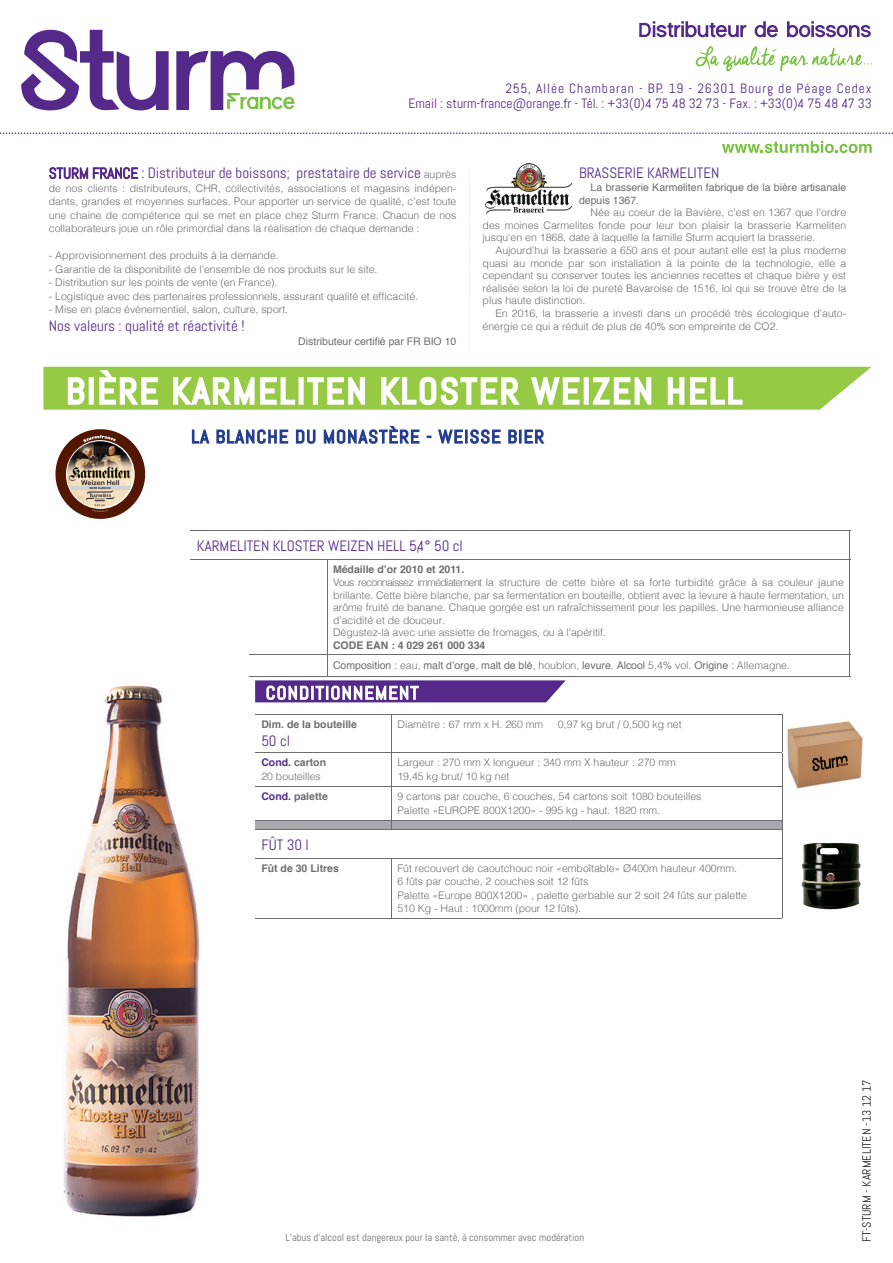
<style>
.page{position:relative;width:893px;height:1263px;background:#fff}
.page>*{position:absolute;margin:0;border:0;box-sizing:border-box;transform-origin:0 0}
.t1{font:15px "Abel";color:#542989}
.t2{font:13.5px/15px "Abel";letter-spacing:.025em;color:#542989;text-align:right}
.t3{font:12px "Abel";color:#231f20}
.t4{font:300 10.5px/12.6px "Helvetica";color:#6c6d70}
.t5{font:10.5px/20px "Helvetica";color:#6c6d70}
.t6{font:700 10.5px "Helvetica";color:#6c6d70}
.t7{font:10.5px "Abel";color:#6c6d70}
.s1{font-family:"Helvetica";font-weight:300;font-size:10.5px;color:#6c6d70}
.s2{font-weight:700}
.s3{font-weight:300}
.s4{font-weight:700;color:#542989}
.s5{color:#542989}
</style>
<div class="page">
<svg style="left:722px;top:141px;width:150px;height:12px"></svg>
<svg style="left:21px;top:30px;width:148px;height:80px"></svg>
<svg style="left:176px;top:51px;width:118px;height:59px"></svg>
<svg style="left:0;top:132px;width:893px;height:2px"></svg>
<svg style="left:639px;top:21px;width:107px;height:16px"></svg>
<svg style="left:755px;top:21px;width:23px;height:16px"></svg>
<svg style="left:787px;top:21px;width:84px;height:16px"></svg>
<svg style="left:696px;top:46px;width:176px;height:26px"></svg>
<hr style="left:191px;top:530px;width:136px;height:1px;background:#6c6d70">
<hr style="left:327px;top:530px;width:523px;height:1px;background:#6c6d70">
<hr style="left:191px;top:559px;width:136px;height:1px;background:#6c6d70">
<hr style="left:327px;top:559px;width:523px;height:1px;background:#6c6d70">
<hr style="left:327px;top:560px;width:1px;height:95px;background:#6c6d70">
<hr style="left:850px;top:560px;width:1px;height:95px;background:#6c6d70">
<hr style="left:191px;top:655px;width:136px;height:1px;background:#6c6d70">
<hr style="left:327px;top:655px;width:523px;height:1px;background:#6c6d70">
<hr style="left:191px;top:676px;width:136px;height:1px;background:#6c6d70">
<hr style="left:327px;top:676px;width:523px;height:1px;background:#6c6d70">
<img style="left:63px;top:655px;width:185px;height:562px">
<img style="left:801px;top:842px;width:60px;height:68px">
<div style="left:255px;top:821px;width:136px;height:8px;background:#a8a9ad"></div>
<div style="left:391px;top:821px;width:391px;height:8px;background:#a8a9ad"></div>
<hr style="left:255px;top:714px;width:136px;height:1px;background:#6c6d70">
<hr style="left:391px;top:714px;width:391px;height:1px;background:#6c6d70">
<hr style="left:391px;top:714px;width:1px;height:38px;background:#6c6d70">
<hr style="left:782px;top:714px;width:1px;height:38px;background:#6c6d70">
<hr style="left:255px;top:820px;width:136px;height:1px;background:#6c6d70">
<hr style="left:391px;top:820px;width:391px;height:1px;background:#6c6d70">
<hr style="left:255px;top:829px;width:136px;height:1px;background:#6c6d70">
<hr style="left:391px;top:829px;width:391px;height:1px;background:#6c6d70">
<hr style="left:255px;top:752px;width:136px;height:1px;background:#6c6d70">
<hr style="left:391px;top:752px;width:391px;height:1px;background:#6c6d70">
<hr style="left:391px;top:753px;width:1px;height:33px;background:#6c6d70">
<hr style="left:782px;top:753px;width:1px;height:33px;background:#6c6d70">
<hr style="left:255px;top:786px;width:136px;height:1px;background:#6c6d70">
<hr style="left:391px;top:786px;width:391px;height:1px;background:#6c6d70">
<hr style="left:391px;top:787px;width:1px;height:33px;background:#6c6d70">
<hr style="left:782px;top:787px;width:1px;height:33px;background:#6c6d70">
<svg style="left:782px;top:821px;width:1px;height:37px"></svg>
<hr style="left:255px;top:858px;width:136px;height:1px;background:#6c6d70">
<hr style="left:391px;top:858px;width:391px;height:1px;background:#6c6d70">
<hr style="left:391px;top:858px;width:1px;height:60px;background:#6c6d70">
<hr style="left:782px;top:858px;width:1px;height:60px;background:#6c6d70">
<hr style="left:255px;top:918px;width:136px;height:1px;background:#6c6d70">
<hr style="left:391px;top:918px;width:391px;height:1px;background:#6c6d70">
<img style="left:787px;top:721px;width:76px;height:68px">
<svg style="left:255px;top:655px;width:311px;height:48px"></svg>
<svg style="left:43px;top:163px;width:829px;height:356px"></svg>
<img style="left:486px;top:164px;width:85px;height:50px">
<p class="t2" style="left:408px;top:81px;width:465px">255, Allée Chambaran - BP. 19 - 26301 Bourg de Péage Cedex<br>Email : sturm-france@orange.fr - Tél. : +33(0)4 75 48 32 73 - Fax. : +33(0)4 75 48 47 33</p>
<h1 class="t1" style="left:49px;top:164px;width:409px">STURM FRANCE : Distributeur de boissons; prestataire de service <span class="s1">auprès</span></h1>
<p class="t4" style="left:49px;top:181px;width:409px;line-height:13.5px;text-align:justify">de nos clients : distributeurs, CHR, collectivités, associations et magasins indépen&shy;dants, grandes et moyennes surfaces. Pour apporter un service de qualité, c’est toute une chaine de compétence qui se met en place chez Sturm France. Chacun de nos collaborateurs joue un rôle primordial dans la réalisation de chaque demande :</p>
<p class="t4" style="left:49px;top:249px;width:231px">- Approvisionnement des produits à la demande.</p>
<p class="t4" style="left:49px;top:262px;width:330px">- Garantie de la disponibilité de l’ensemble de nos produits sur le site.</p>
<p class="t4" style="left:49px;top:276px;width:230px">- Distribution sur les points de vente (en France).</p>
<p class="t4" style="left:49px;top:289px;width:371px">- Logistique avec des partenaires professionnels, assurant qualité et efficacité.</p>
<p class="t4" style="left:49px;top:303px;width:241px">- Mise en place événementiel, salon, culture, sport.</p>
<h1 class="t1" style="left:49px;top:317px;width:197px">Nos valeurs : qualité et réactivité !</h1>
<p class="t5" style="left:298px;top:332px;width:160px">Distributeur certifié par FR BIO 10</p>
<h1 class="t1" style="left:579px;top:164px;width:142px">BRASSERIE KARMELITEN</h1>
<p class="t5" style="left:579px;top:181px;width:269px;line-height:12.6px;text-indent:12px">La brasserie Karmeliten fabrique de la bière artisanale depuis 1367.</p>
<p class="t4" style="left:483px;top:205px;width:365px;text-align:justify;text-indent:108px">Née au coeur de la Bavière, c’est en 1367 que l’ordre des moines Carmelites fonde pour leur bon plaisir la brasserie Karmeliten jusqu‘en en 1868, date à laquelle la famille Sturm acquiert la brasserie.</p>
<p class="t4" style="left:483px;top:243px;width:365px;text-align:justify;text-indent:13px">Aujourd’hui la brasserie a 650 ans et pour autant elle est la plus moderne quasi au monde par son installation à la pointe de la technologie, elle a cependant su conserver toutes les anciennes recettes et chaque bière y est réalisée selon la loi de pureté Bavaroise de 1516, loi qui se trouve être de la plus haute distinction.</p>
<p class="t4" style="left:483px;top:306px;width:365px;text-indent:13px">En 2016, la brasserie a investi dans un procédé très écologique d’auto&shy;énergie ce qui a réduit de plus de 40% son empreinte de CO2.</p>
<h1 class="t1" style="left:197px;top:536px;width:267px">KARMELITEN KLOSTER WEIZEN HELL 5,4° 50 cl</h1>
<p class="t6" style="left:333px;top:561px;width:133px">Médaille d’or 2010 et 2011.</p>
<p class="t4" style="left:333px;top:575px;width:512px">Vous reconnaissez immédiatement la structure de cette bière et sa forte turbidité grâce à sa couleur jaune brillante. Cette bière blanche, par sa fermentation en bouteille, obtient avec la levure à haute fermentation, un arôme fruité de banane. Chaque gorgée est un rafraîchissement pour les papilles. Une harmonieuse alliance d’acidité et de douceur.<br>Dégustez-là avec une assiette de fromages, ou à l’apéritif.</p>
<p class="t5" style="left:333px;top:636px;width:459px"><span class="s2">CODE EAN : 4 029 261 000 334<br></span>Composition : <span class="s3">eau,</span> malt d’orge<span class="s3">,</span> malt de blé<span class="s3">, houblon,</span> levure<span class="s3">.</span> Alcool <span class="s3">5,4% vol.</span> Origine : <span class="s3">Allemagne.</span></p>
<p class="t6" style="left:261px;top:716px;width:97px">Dim. de la bouteille</p>
<h1 class="t1" style="left:261px;top:731px;width:30px">50 cl</h1>
<p class="t4" style="left:397px;top:717px;width:147px">Diamètre : 67 mm x H. 260 mm</p>
<p class="t4" style="left:558px;top:717px;width:125px">0,97 kg brut / 0,500 kg net</p>
<p class="t4" style="left:261px;top:755px;width:66px;line-height:13.5px"><span class="s4">Cond.</span> <span class="s2">carton<br></span>20 bouteilles</p>
<p class="t4" style="left:397px;top:755px;width:280px;line-height:13.5px">Largeur : 270 mm X longueur : 340 mm X hauteur : 270 mm<br>19,45 kg brut/ 10 kg net</p>
<p class="t6" style="left:261px;top:788px;width:68px"><span class="s5">Cond.</span> palette</p>
<p class="t4" style="left:397px;top:789px;width:306px;line-height:13.5px">9 cartons par couche, 6 couches, 54 cartons soit 1080 bouteilles<br>Palette «EUROPE 800X1200» - 995 kg - haut. 1820 mm.</p>
<h1 class="t1" style="left:261px;top:835px;width:49px">FÛT 30 l</h1>
<p class="t6" style="left:261px;top:860px;width:79px">Fût de 30 Litres</p>
<p class="t4" style="left:397px;top:860px;width:351px;line-height:13.5px">Fût recouvert de caoutchouc noir «emboîtable» Ø400m hauteur 400mm.<br>6 fûts par couche, 2 couches soit 12 fûts<br>Palette «Europe 800X1200» , palette gerbable sur 2 soit 24 fûts sur palette 510 Kg - Haut : 1000mm (pour 12 fûts).</p>
<p class="t7" style="left:286px;top:1230px;width:300px">L’abus d’alcool est dangereux pour la santé, à consommer avec modération</p>
<p class="t3" style="left:859px;top:1242px;width:163px;rotate:-90deg">FT-STURM - KARMELITEN -13 12 17</p>
</div>
